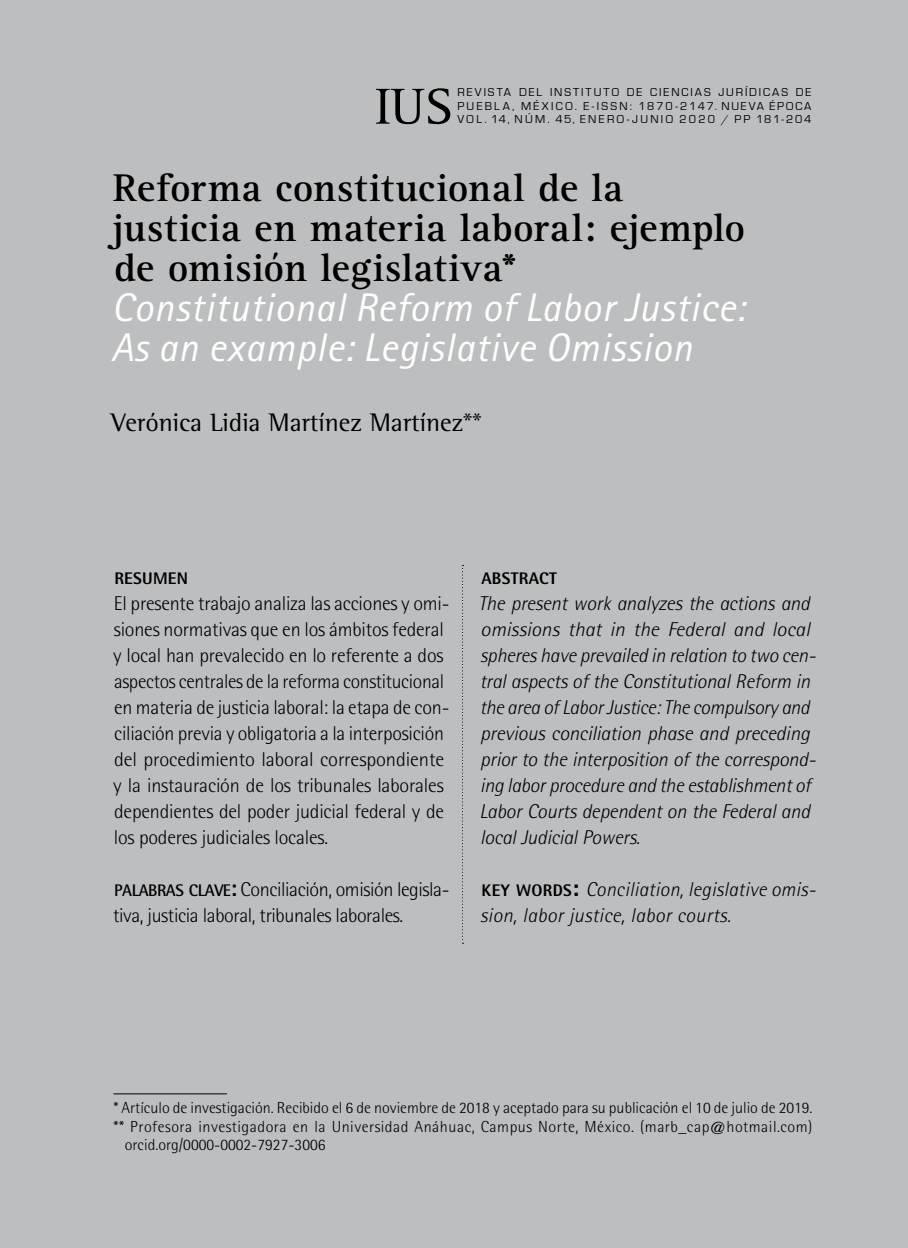
<style>
.page{position:relative;width:908px;height:1248px;background:#fff}
.page>*{position:absolute;margin:0;border:0;box-sizing:border-box;transform-origin:0 0}
.t1{font:700 40px/40px "Rotis Serif";letter-spacing:.01em;color:#000}
.t2{font:italic 40px/40px "Rotis Sans Serif";letter-spacing:.02em;color:#fff}
.t3{font:26px "Rotis Semi Serif";color:#000}
.t4{font:300 20px/26px "Rotis Semi Sans";letter-spacing:-.01em;color:#000}
.t5{font:italic 300 20px/26px "Rotis Semi Sans";letter-spacing:-.005em;color:#000}
.t6{font:italic 300 20px/26px "Rotis Semi Sans";letter-spacing:.015em;color:#000}
.t7{font:800 16.8px "Rotis Semi Sans";letter-spacing:.015em;color:#000}
.t8{font:300 16px "Rotis Semi Sans";color:#000}
.t9{font:300 16px "Rotis Semi Sans";letter-spacing:.03em;color:#000}
.t10{font:11.8px/13.6px "Eurostile";letter-spacing:.17em;color:#000}
.t11{font:11.8px "Eurostile";letter-spacing:.195em;color:#000}
.s1{font-weight:700;font-size:16.8px}
.s2{font-weight:700;font-size:24px}
.s3{font-weight:800;font-style:normal;font-size:16.8px}
.s4{font-weight:800;font-style:normal;font-size:24px}
</style>
<div class="page">
<div style="left:0;top:0;width:907px;height:1247px;background:#bcbec0"></div>
<svg style="left:376px;top:88px;width:74px;height:36px"></svg>
<hr style="left:113px;top:1093px;width:114px;height:1px;background:#000">
<svg style="left:462px;top:565px;width:1px;height:378px"></svg>
<p class="t10" style="left:457px;top:86px;width:355px">REVISTA DEL INSTITUTO DE CIENCIAS JURÍDICAS DE<br>PUEBLA, M ÉXICO. E-ISSN</p>
<p class="t10" style="left:629px;top:99px;width:183px">: 1870-2147. NUEVA ÉPOCA</p>
<p class="t11" style="left:457px;top:113px;width:133px">VOL. 14, NÚM. 45, ENERO</p>
<p class="t10" style="left:626px;top:113px;width:23px">-JUNIO</p>
<p class="t10" style="left:679px;top:113px;width:133px">2020 / PP 181-204</p>
<h1 class="t1" style="left:112px;top:168px;width:634px">Reforma constitucional de la justicia en materia laboral: ejemplo de omisión legislativa*</h1>
<h1 class="t2" style="left:111px;top:288px;width:634px">Constitutional Reform of Labor Justice:<br>As an example: Legislative Omission</h1>
<h2 class="t3" style="left:111px;top:407px;width:372px">Verónica Lidia Martínez Martínez**</h2>
<p class="t7" style="left:114px;top:567px;width:75px">RESUMEN</p>
<p class="t4" style="left:113px;top:590px;width:338px">El presente trabajo analiza las acciones y omi&shy;siones normativas que en los ámbitos federal y local han prevalecido en lo referente a dos aspectos centrales de la reforma constitucional en materia de justicia laboral: la etapa de con&shy;ciliación previa y obligatoria a la interposición del procedimiento laboral correspondiente y la instauración de los tribunales laborales dependientes del poder judicial federal y de los poderes judiciales locales.</p>
<p class="t4" style="left:113px;top:876px;width:338px"><span class="s1">PALABRAS CLAVE</span><span class="s2">:</span> Conciliación, omisión legisla&shy;tiva, justicia laboral, tribunales laborales.</p>
<p class="t7" style="left:481px;top:567px;width:77px">ABSTRACT</p>
<p class="t5" style="left:478px;top:590px;width:339px">The present work analyzes the actions and omissions that in the Federal and local spheres have prevailed in relation to two cen&shy;tral aspects of the Constitutional Reform in the area of Labor Justice: The compulsory and previous conciliation phase and preceding prior to the interposition of the correspond&shy;ing labor procedure and the establishment of Labor Courts dependent on the Federal and local Judicial Powers.</p>
<p class="t6" style="left:480px;top:876px;width:337px"><span class="s3">KEY WORDS</span><span class="s4">:</span> Conciliation, legislative omis&shy;sion, labor justice, labor courts.</p>
<p class="t8" style="left:113px;top:1098px;width:700px">* Artículo de investigación. Recibido el 6 de noviembre de 2018 y aceptado para su publicación el 10 de julio de 2019.</p>
<p class="t9" style="left:113px;top:1117px;width:700px">** Profesora investigadora en la Universidad Anáhuac, Campus Norte, México. (marb_cap@hotmail.com)</p>
<p class="t8" style="left:125px;top:1135px;width:202px">orcid.org/0000-0002-7927-3006</p>
</div>
